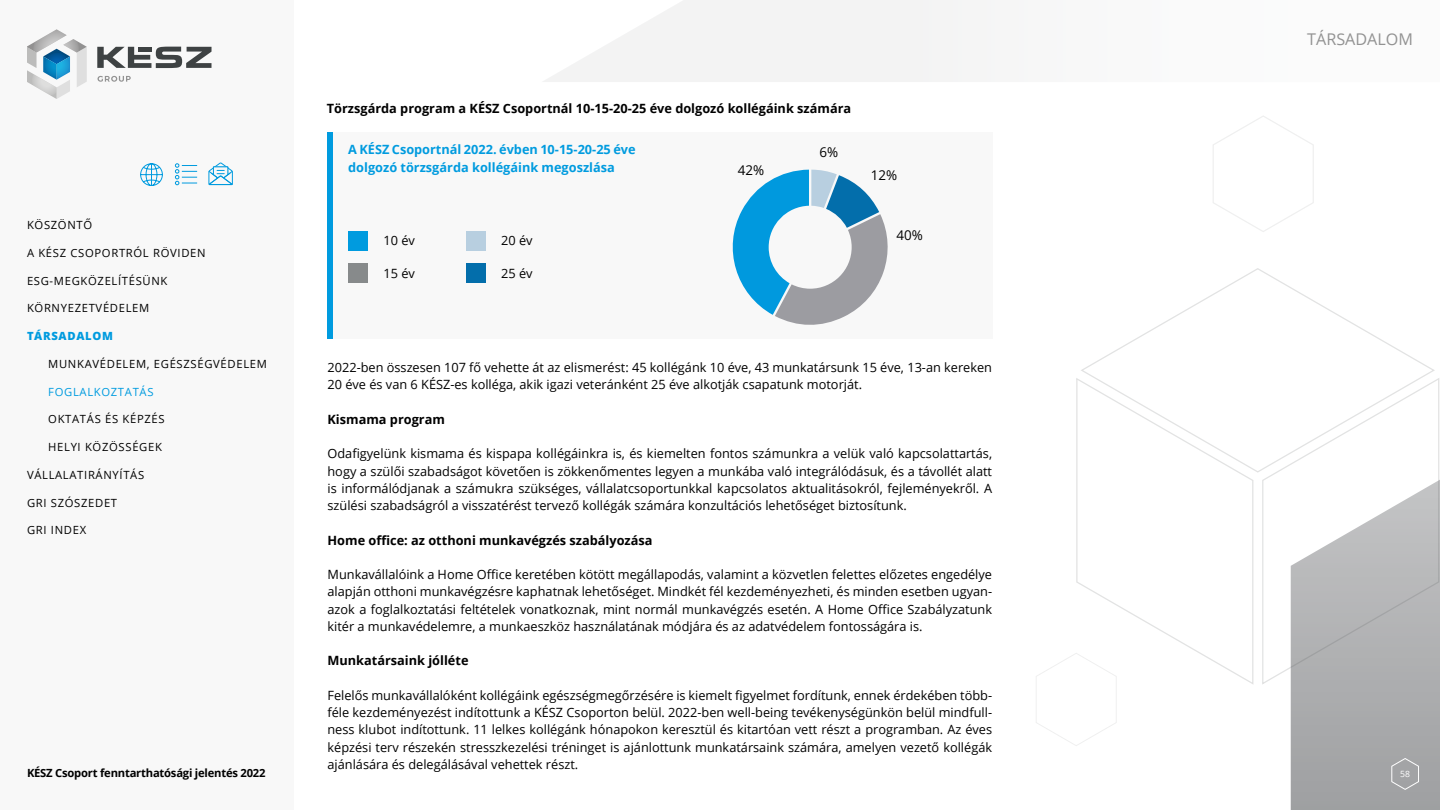
<style>
.page{position:relative;width:1440px;height:810px;background:#fff}
.page>*{position:absolute;margin:0;border:0;box-sizing:border-box;transform-origin:0 0}
.t1{font:16.12px "Open Sans";color:#929292}
.t2{font:13.42px "Open Sans";color:#000}
.t3{font:12.75px/17.2px "Open Sans";color:#000;text-align:justify}
.t4{font:700 12.75px "Open Sans";color:#000}
.t5{font:700 12.75px/18px "Open Sans";color:#009bdf}
.t6{font:11.25px "Open Sans";letter-spacing:.06em;color:#000}
.t7{font:700 11.25px "Open Sans";letter-spacing:-.02em;color:#000}
.t8{font:11.25px "Open Sans";letter-spacing:.06em;color:#009bdf}
.t9{font:800 11.25px "Open Sans";letter-spacing:.06em;color:#009bdf}
.t10{font:8.62px "Open Sans";color:#fff}
</style>
<div class="page">
<div style="left:1291px;top:685px;width:149px;height:125px;background:#a6a7a9"></div>
<div style="left:0;top:0;width:294px;height:810px;background:#f8f8f8"></div>
<svg style="left:27px;top:29px;width:60px;height:70px"></svg>
<svg style="left:44px;top:51px;width:26px;height:26px"></svg>
<svg style="left:97px;top:47px;width:115px;height:21px"></svg>
<svg style="left:98px;top:76px;width:33px;height:6px"></svg>
<div style="left:327px;top:133px;width:665px;height:206px;background:#f8f8f8"></div>
<div style="left:327px;top:133px;width:6px;height:206px;background:#009bdf"></div>
<div style="left:348px;top:231px;width:20px;height:20px;background:#009bdf"></div>
<svg style="left:732px;top:170px;width:156px;height:155px"></svg>
<div style="left:348px;top:263px;width:20px;height:20px;background:#878a8b"></div>
<div style="left:466px;top:231px;width:20px;height:20px;background:#b8cfe0"></div>
<div style="left:466px;top:263px;width:20px;height:20px;background:#036eab"></div>
<svg style="left:543px;top:0;width:419px;height:82px"></svg>
<svg style="left:1081px;top:268px;width:354px;height:205px"></svg>
<svg style="left:1261px;top:377px;width:179px;height:308px"></svg>
<svg style="left:1076px;top:377px;width:178px;height:307px"></svg>
<svg style="left:1213px;top:116px;width:101px;height:116px"></svg>
<svg style="left:1036px;top:652px;width:81px;height:94px"></svg>
<svg style="left:140px;top:163px;width:23px;height:23px"></svg>
<svg style="left:208px;top:162px;width:25px;height:23px"></svg>
<svg style="left:175px;top:163px;width:23px;height:23px"></svg>
<svg style="left:1390px;top:757px;width:29px;height:33px"></svg>
<p class="t6" style="left:27px;top:217px;width:67px">KÖSZÖNTŐ</p>
<p class="t6" style="left:27px;top:245px;width:180px">A KÉSZ CSOPORTRÓL RÖVIDEN</p>
<p class="t6" style="left:27px;top:273px;width:142px">ESG-MEGKÖZELÍTÉSÜNK</p>
<p class="t6" style="left:27px;top:301px;width:124px">KÖRNYEZETVÉDELEM</p>
<p class="t9" style="left:27px;top:328px;width:87px">TÁRSADALOM</p>
<p class="t6" style="left:48px;top:356px;width:220px">MUNKAVÉDELEM, EGÉSZSÉGVÉDELEM</p>
<p class="t8" style="left:48px;top:384px;width:107px">FOGLALKOZTATÁS</p>
<p class="t6" style="left:48px;top:412px;width:118px">OKTATÁS ÉS KÉPZÉS</p>
<p class="t6" style="left:48px;top:439px;width:115px">HELYI KÖZÖSSÉGEK</p>
<p class="t6" style="left:27px;top:467px;width:119px">VÁLLALATIRÁNYÍTÁS</p>
<p class="t6" style="left:27px;top:495px;width:92px">GRI SZÓSZEDET</p>
<p class="t6" style="left:27px;top:523px;width:61px">GRI INDEX</p>
<p class="t7" style="left:27px;top:765px;width:240px">KÉSZ Csoport fenntarthatósági jelentés 2022</p>
<p class="t4" style="left:327px;top:99px;width:526px">Törzsgárda program a KÉSZ Csoportnál 10-15-20-25 éve dolgozó kollégáink számára</p>
<p class="t5" style="left:348px;top:140px;width:289px">A KÉSZ Csoportnál 2022. évben 10-15-20-25 éve dolgozó törzsgárda kollégáink megoszlása</p>
<p class="t2" style="left:819px;top:143px;width:20px">6%</p>
<p class="t2" style="left:738px;top:161px;width:28px">42%</p>
<p class="t3" style="left:384px;top:232px;width:33px">10 év</p>
<p class="t3" style="left:384px;top:264px;width:33px">15 év</p>
<p class="t3" style="left:501px;top:232px;width:33px">20 év</p>
<p class="t3" style="left:501px;top:264px;width:33px">25 év</p>
<p class="t2" style="left:871px;top:166px;width:28px">12%</p>
<p class="t2" style="left:897px;top:226px;width:28px">40%</p>
<p class="t3" style="left:328px;top:358px;width:666px">2022-ben összesen 107 fő vehette át az elismerést: 45 kollégánk 10 éve, 43 munkatársunk 15 éve, 13-an kereken<br>20 éve és van 6 KÉSZ-es kolléga, akik igazi veteránként 25 éve alkotják csapatunk motorját.</p>
<p class="t4" style="left:328px;top:410px;width:119px">Kismama program</p>
<p class="t3" style="left:328px;top:445px;width:666px">Odafigyelünk kismama és kispapa kollégáinkra is, és kiemelten fontos számunkra a velük való kapcsolattartás, hogy a szülői szabadságot követően is zökkenőmentes legyen a munkába való integrálódásuk, és a távollét alatt is informálódjanak a számukra szükséges, vállalatcsoportunkkal kapcsolatos aktualitásokról, fejleményekről. A szülési szabadságról a visszatérést tervező kollégák számára konzultációs lehetőséget biztosítunk.</p>
<p class="t4" style="left:328px;top:531px;width:327px">Home office: az otthoni munkavégzés szabályozása</p>
<p class="t3" style="left:328px;top:565px;width:666px">Munkavállalóink a Home Office keretében kötött megállapodás, valamint a közvetlen felettes előzetes engedélye alapján otthoni munkavégzésre kaphatnak lehetőséget. Mindkét fél kezdeményezheti, és minden esetben ugyan&shy;azok a foglalkoztatási feltételek vonatkoznak, mint normál munkavégzés esetén. A Home Office Szabályzatunk kitér a munkavédelemre, a munkaeszköz használatának módjára és az adatvédelem fontosságára is.</p>
<p class="t4" style="left:328px;top:652px;width:143px">Munkatársaink jólléte</p>
<p class="t3" style="left:328px;top:686px;width:666px">Felelős munkavállalóként kollégáink egészségmegőrzésére is kiemelt figyelmet fordítunk, ennek érdekében több&shy;féle kezdeményezést indítottunk a KÉSZ Csoporton belül. 2022-ben well-being tevékenységünkön belül mindfull&shy;ness klubot indítottunk. 11 lelkes kollégánk hónapokon keresztül és kitartóan vett részt a programban. Az éves képzési terv részekén stresszkezelési tréninget is ajánlottunk munkatársaink számára, amelyen vezető kollégák ajánlására és delegálásával vehettek részt.</p>
<p class="t1" style="left:1307px;top:28px;width:107px">TÁRSADALOM</p>
<p class="t10" style="left:1400px;top:768px;width:11px">58</p>
</div>
